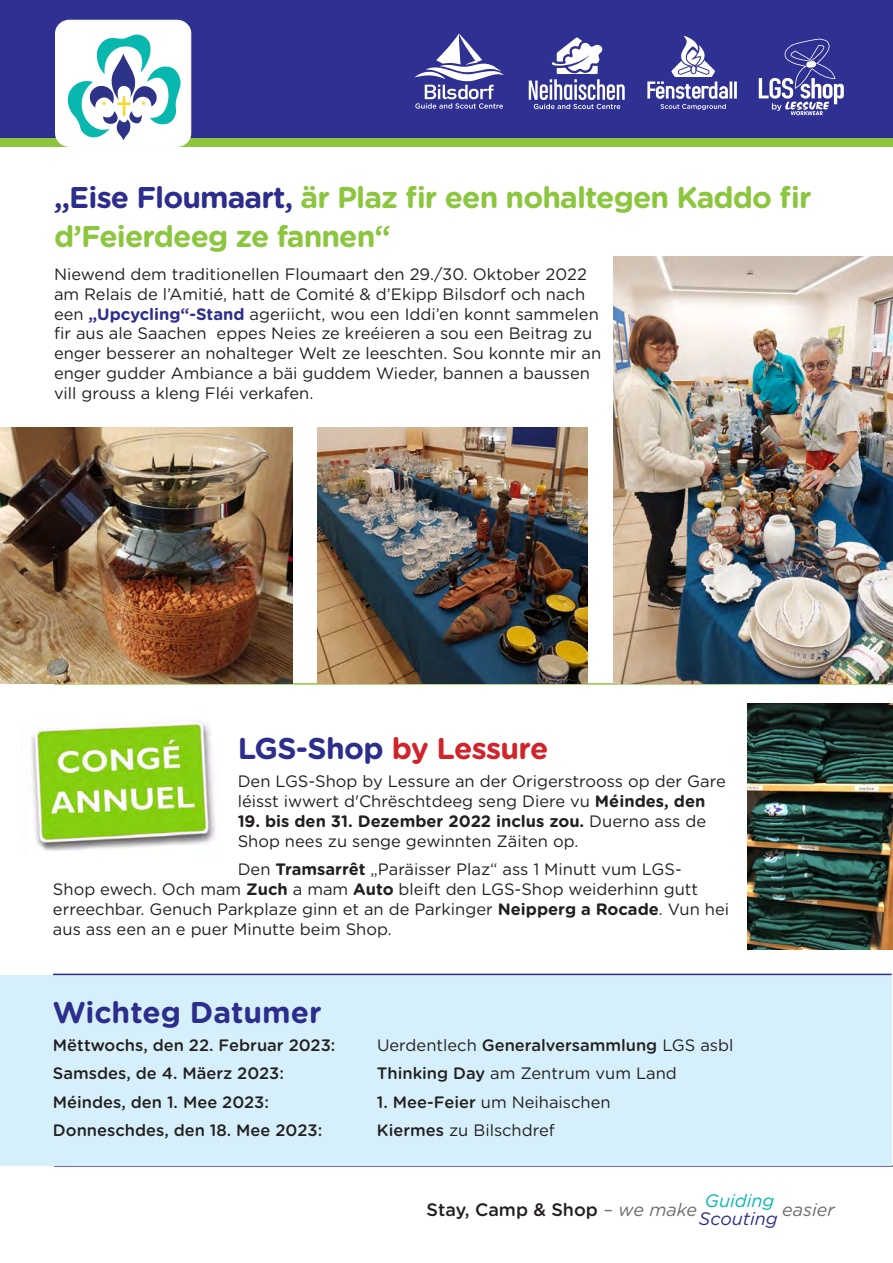
<style>
.page{position:relative;width:893px;height:1263px;background:#fff}
.page>*{position:absolute;margin:0;border:0;box-sizing:border-box;transform-origin:0 0}
.t1{font:700 30px/39px "Gotham Rounded";letter-spacing:-.03em;color:#8bc63e}
.t2{font:700 30px "Gotham Rounded";letter-spacing:-.02em;color:#d1232a}
.t3{font:700 30px "Gotham Rounded";color:#2c2d8c}
.t4{font:500 18px "Gotham Rounded";color:#231f20}
.t5{font:italic 18px "Gotham Rounded";color:#2c2d8c}
.t6{font:italic 18px "Gotham Rounded";color:#00b8af}
.t7{font:italic 18px "Gotham Rounded";color:#6c6d70}
.t8{font:16.5px/19.8px "Gotham Rounded";color:#231f20}
.t9{font:500 16.5px "Gotham Rounded";color:#231f20}
.s1{color:#2c2d8c}
.s2{font-weight:700;color:#2c2d8c}
.s3{font-weight:700}
.s4{font-weight:500}
.s5{font-weight:400;font-style:italic;color:#6c6d70}
</style>
<div class="page">
<div style="left:0;top:137px;width:893px;height:9px;background:#8bc63e"></div>
<div style="left:0;top:0;width:893px;height:137px;background:#2e3092"></div>
<div style="left:56px;top:20px;width:135px;height:126px;background:#fff;border-radius:14px"></div>
<div style="left:55px;top:20px;width:136px;height:127px;border:1px solid #fff;border-radius:14px"></div>
<svg style="left:529px;top:37px;width:96px;height:72px"></svg>
<svg style="left:414px;top:33px;width:90px;height:76px"></svg>
<hr style="left:734px;top:81px;width:3px;height:18px;background:#fff">
<svg style="left:647px;top:36px;width:85px;height:74px"></svg>
<svg style="left:759px;top:39px;width:85px;height:76px"></svg>
<svg style="left:67px;top:34px;width:114px;height:106px"></svg>
<hr style="left:54px;top:683px;width:839px;height:2px;background:#8bc63e">
<img style="left:613px;top:256px;width:280px;height:427px">
<img style="left:0;top:428px;width:293px;height:255px">
<hr style="left:54px;top:1165px;width:839px;height:2px;background:#2c2d8c">
<img style="left:31px;top:720px;width:185px;height:131px">
<img style="left:747px;top:704px;width:146px;height:246px">
<div style="left:0;top:975px;width:892px;height:190px;background:#d6f0fb"></div>
<hr style="left:53px;top:974px;width:839px;height:1px;background:#2c2d8c">
<img style="left:318px;top:428px;width:270px;height:255px">
<p class="t1" style="left:54px;top:177px;width:759px"><span class="s1">„Eise Floumaart,</span> är Plaz fir een nohaltegen Kaddo fir d’Feierdeeg ze fannen“</p>
<p class="t8" style="left:54px;top:263px;width:549px">Niewend dem traditionellen Floumaart den 29./30. Oktober 2022 am Relais de l’Amitié, hatt de Comité &amp; d’Ekipp Bilsdorf och nach een <span class="s2">„Upcycling“-Stand</span> ageriicht, wou een Iddi’en konnt sammelen fir aus ale Saachen eppes Neies ze kreéieren a sou een Beitrag zu enger besserer an nohalteger Welt ze leeschten. Sou konnte mir an enger gudder Ambiance a bäi guddem Wieder, bannen a baussen vill grouss a kleng Fléi verkafen.</p>
<p class="t2" style="left:238px;top:726px;width:312px"><span class="s1">LGS-Shop</span> by Lessure</p>
<p class="t8" style="left:238px;top:771px;width:490px">Den LGS-Shop by Lessure an der Origerstrooss op der Gare léisst iwwert d'Chrëschtdeeg seng Diere vu <span class="s3">Méindes, den</span></p>
<p class="t8" style="left:238px;top:810px;width:470px"><span class="s3">19. bis den 31. Dezember 2022 inclus zou.</span> Duerno ass de<br>Shop nees zu senge gewinnten Zäiten op.</p>
<p class="t8" style="left:53px;top:859px;width:678px;text-indent:185px">Den <span class="s3">Tramsarrêt</span> „Paräisser Plaz“ ass 1 Minutt vum LGS-<br>Shop ewech. Och mam <span class="s3">Zuch</span> a mam <span class="s3">Auto</span> bleift den LGS-Shop weiderhinn gutt erreechbar. Genuch Parkplaze ginn et an de Parkinger <span class="s3">Neipperg a Rocade</span>. Vun hei aus ass een an e puer Minutte beim Shop.</p>
<p class="t3" style="left:53px;top:990px;width:270px">Wichteg Datumer</p>
<p class="t9" style="left:53px;top:1033px;width:284px">Mëttwochs, den 22. Februar 2023:</p>
<p class="t8" style="left:377px;top:1034px;width:358px">Uerdentlech <span class="s4">Generalversammlung</span> LGS asbl</p>
<p class="t9" style="left:53px;top:1062px;width:233px">Samsdes, de 4. Mäerz 2023:</p>
<p class="t8" style="left:377px;top:1063px;width:301px"><span class="s4">Thinking Day</span> am Zentrum vum Land</p>
<p class="t9" style="left:53px;top:1090px;width:218px">Méindes, den 1. Mee 2023:</p>
<p class="t8" style="left:377px;top:1091px;width:235px"><span class="s4">1. Mee-Feier</span> um Neihaischen</p>
<p class="t9" style="left:53px;top:1118px;width:271px">Donneschdes, den 18. Mee 2023:</p>
<p class="t8" style="left:377px;top:1119px;width:179px"><span class="s4">Kiermes</span> zu Bilschdref</p>
<p class="t6" style="left:705px;top:1188px;width:71px">Guiding</p>
<p class="t7" style="left:782px;top:1197px;width:54px">easier</p>
<p class="t5" style="left:699px;top:1206px;width:80px">Scouting</p>
<p class="t4" style="left:427px;top:1196px;width:272px">Stay, Camp &amp; Shop <span class="s5">– we make</span></p>
</div>
